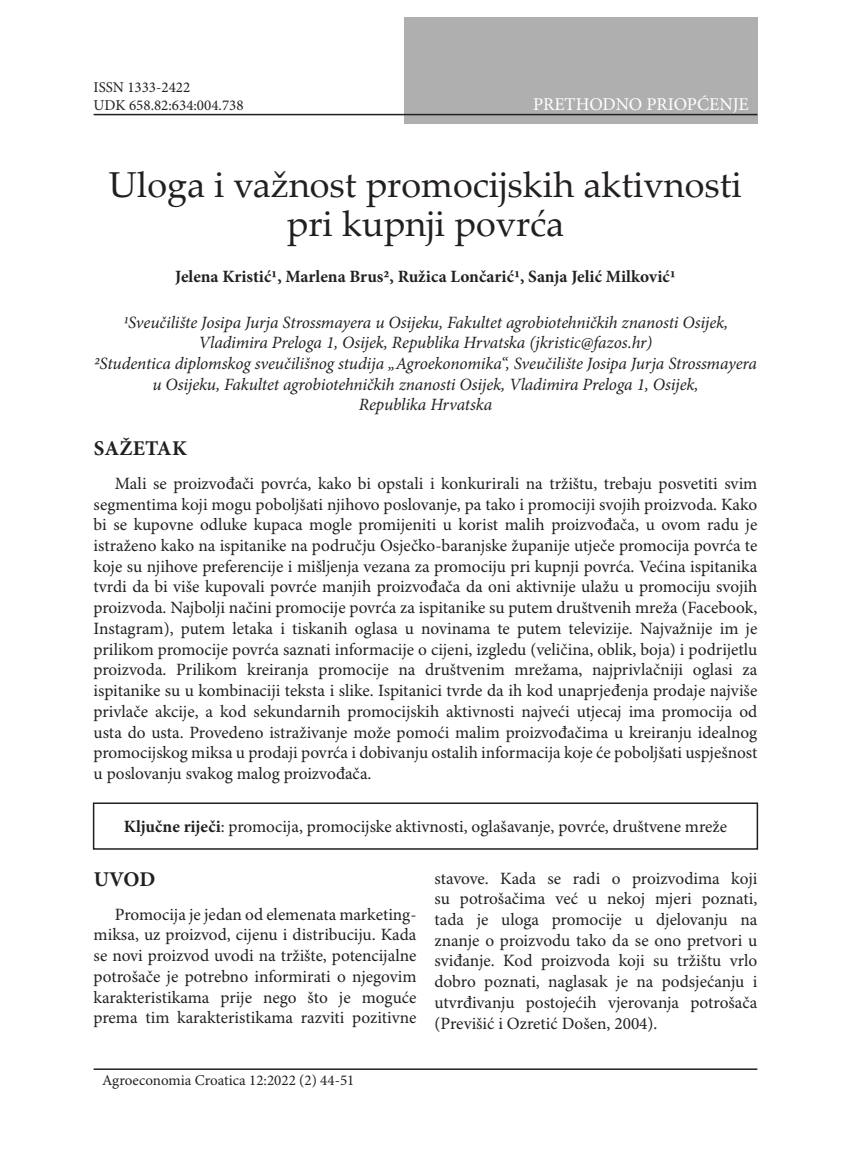
<style>
.page{position:relative;width:851px;height:1149px;background:#fff}
.page>*{position:absolute;margin:0;border:0;box-sizing:border-box;transform-origin:0 0}
.t1{font:36px/39px "Palatino Linotype";color:#231f20;text-align:center}
.t2{font:700 21px "Minion Pro";letter-spacing:.01em;color:#231f20}
.t3{font:18px "Minion Pro";letter-spacing:-.005em;color:#fff}
.abstract{font:17.25px/20.7px "Minion Pro";color:#231f20}
.paragraph{font:17.25px/20.7px "Minion Pro";color:#231f20}
.Adresa{font:italic 17.25px/20.7px "Minion Pro";letter-spacing:-.01em;color:#231f20;text-align:center}
.kljucne-rijeci{font:17.25px "Minion Pro";color:#231f20}
.autori{font:700 17.25px "Minion Pro";color:#231f20}
.t4{font:15px "Minion Pro";color:#231f20}
.s1{font-weight:700}
</style>
<div class="page">
<div style="left:404px;top:17px;width:353px;height:106px;background:#afafaf"></div>
<hr style="left:94px;top:114px;width:663px;height:1px;background:#231f20">
<hr style="left:94px;top:1068px;width:663px;height:1px;background:#231f20">
<div style="left:93px;top:802px;width:665px;height:47px;border:2px solid #231f20"></div>
<p class="t4" style="left:94px;top:78px;width:98px">ISSN 1333-2422</p>
<p class="t4" style="left:94px;top:96px;width:151px">UDK 658.82:634:004.738</p>
<p class="t3" style="left:533px;top:93px;width:217px">PRETHODNO PRIOPĆENJE</p>
<p class="t1" style="left:109px;top:163px;width:634px">Uloga i važnost promocijskih aktivnosti pri kupnji povrća</p>
<p class="autori" style="left:175px;top:264px;width:502px">Jelena Kristić1, Marlena Brus2, Ružica Lončarić1, Sanja Jelić Milković1</p>
<p class="Adresa" style="left:123px;top:311px;width:607px">1Sveučilište Josipa Jurja Strossmayera u Osijeku, Fakultet agrobiotehničkih znanosti Osijek,<br>Vladimira Preloga 1, Osijek, Republika Hrvatska (jkristic@fazos.hr)</p>
<p class="Adresa" style="left:94px;top:353px;width:664px">2Studentica diplomskog sveučilišnog studija „Agroekonomika“, Sveučilište Josipa Jurja Strossmayera u Osijeku, Fakultet agrobiotehničkih znanosti Osijek, Vladimira Preloga 1, Osijek,</p>
<p class="Adresa" style="left:359px;top:394px;width:135px">Republika Hrvatska</p>
<p class="t2" style="left:94px;top:434px;width:95px">SAŽETAK</p>
<p class="abstract" style="left:94px;top:473px;width:665px;text-indent:21px">Mali se proizvođači povrća, kako bi opstali i konkurirali na tržištu, treb aju posvetiti svim segmentima koji mogu pob oljšati njihovo poslovanje, pa tako i promociji svojih proizvoda. Kako bi se kupovne odluke kupaca mogle promijeniti u korist malih proizvođača, u ovom radu je istraženo kako na ispitanike na području Osječko-b aranjske županije utječe promocija povrća te koje su njihove preferencije i mišljenja vezana za promociju pri kupnji povrća. Većina ispitanika tvrdi da bi više kupovali povrće manjih proizvođača da oni aktivnije ulažu u promociju svojih proizvoda. Najb olji načini promocije povrća za ispitanike su putem društvenih mreža (Faceb ook, Instagram), putem letaka i tiskanih oglasa u novinama te putem televizije. Najvažnije im je prilikom promocije povrća saznati informacije o cijeni, izgledu (veličina, oblik, b oja) i podrijetlu proizvoda. Prilikom kreiranja promocije na društvenim mrežama, najprivlačniji oglasi za ispitanike su u kombinaciji teksta i slike. Ispitanici tvrde da ih kod unaprjeđenja prodaje najviše privlače akcije, a kod sekundarnih promocijskih aktivnosti najveći utjecaj ima promocija od usta do usta. Provedeno istraživanje može pomoći malim proizvođačima u kreiranju idealnog promocijskog miksa u prodaji povrća i dobivanju ostalih informacija koje će pob oljšati uspješnost u poslovanju svakog malog proizvođača.</p>
<p class="kljucne-rijeci" style="left:124px;top:816px;width:605px"><span class="s1">Ključne riječi</span>: promocija, promocijske aktivnosti, oglašavanje, povrće, društvene mreže</p>
<p class="t2" style="left:94px;top:864px;width:63px">UVOD</p>
<p class="paragraph" style="left:94px;top:904px;width:324px;text-indent:21px">Promocija je jedan od elemenata marketing&shy;miksa, uz proizvod, cijenu i distribuciju. Kada se novi proizvod uvodi na tržište, potencijalne potrošače je potrebno informirati o njegovim karakteristikama prije nego što je moguće prema tim karakteristikama razviti pozitivne</p>
<p class="paragraph" style="left:434px;top:868px;width:324px">stavove. Kada se radi o proizvodima koji su potrošačima već u nekoj mjeri poznati, tada je uloga promocije u djelovanju na znanje o proizvodu tako da se ono pretvori u sviđanje. Kod proizvoda koji su tržištu vrlo dobro poznati, naglasak je na podsjećanju i utvrđivanju postojećih vjerovanja potrošača (Previšić i Ozretić Došen, 2004).</p>
<p class="t4" style="left:102px;top:1070px;width:254px">Agroeconomia Croatica 12:2022 (2) 44-51</p>
</div>
